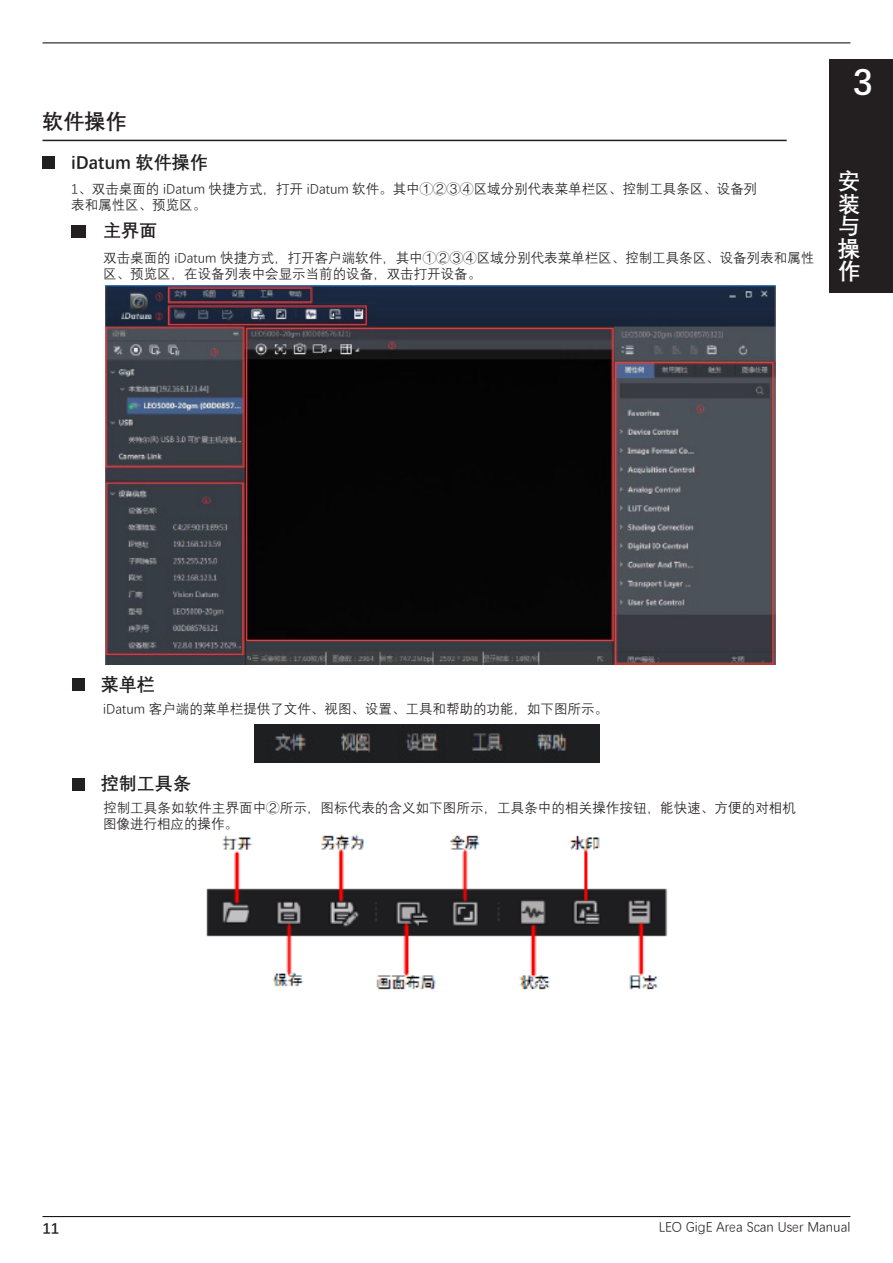
<style>
.page{position:relative;width:893px;height:1263px;background:#fff}
.page>*{position:absolute;margin:0;border:0;box-sizing:border-box;transform-origin:0 0}
.t1{font:700 36px "Deng Xian";color:#fff}
.t2{font:700 22.5px/22.5px "Deng Xian";color:#fff;text-align:justify}
.t3{font:700 21px "Deng Xian";color:#231f20}
.t4{font:700 18px "Deng Xian";color:#231f20}
.t5{font:700 15px "Deng Xian";color:#231f20}
.t6{font:13.5px/16.2px "Deng Xian";color:#231f20}
</style>
<div class="page">
<hr style="left:43px;top:43px;width:807px;height:1px;background:#000">
<hr style="left:43px;top:1216px;width:807px;height:1px;background:#000">
<hr style="left:0;top:60px;width:1px;height:233px;background:#231f20">
<div style="left:829px;top:60px;width:64px;height:233px;background:#231f20"></div>
<hr style="left:43px;top:140px;width:744px;height:1px;background:#231f20">
<div style="left:43px;top:156px;width:12px;height:13px;background:#231f20"></div>
<div style="left:71px;top:225px;width:14px;height:13px;background:#231f20"></div>
<img style="left:105px;top:285px;width:670px;height:380px">
<div style="left:72px;top:678px;width:13px;height:13px;background:#231f20"></div>
<img style="left:254px;top:725px;width:346px;height:37px">
<div style="left:72px;top:778px;width:13px;height:12px;background:#231f20"></div>
<img style="left:206px;top:834px;width:462px;height:156px">
<p class="t3" style="left:43px;top:107px;width:85px">软件操作</p>
<p class="t4" style="left:71px;top:150px;width:138px">iDatum 软件操作</p>
<p class="t6" style="left:71px;top:180px;width:688px">1、双击桌面的 iDatum 快捷方式，打开 iDatum 软件。其中①②③④区域分别代表菜单栏区、控制工具条区、设备列表和属性区、预览区。</p>
<p class="t4" style="left:103px;top:219px;width:55px">主界面</p>
<p class="t6" style="left:103px;top:249px;width:713px">双击桌面的 iDatum 快捷方式，打开客户端软件，其中①②③④区域分别代表菜单栏区、控制工具条区、设备列表和属性区、预览区，在设备列表中会显示当前的设备，双击打开设备。</p>
<h1 class="t1" style="left:853px;top:58px;width:21px">3</h1>
<h2 class="t2" style="left:838px;top:169px;width:24px">安装与操作</h2>
<p class="t4" style="left:101px;top:672px;width:55px">菜单栏</p>
<p class="t6" style="left:103px;top:700px;width:506px">iDatum 客户端的菜单栏提供了文件、视图、设置、工具和帮助的功能，如下图所示。</p>
<p class="t4" style="left:101px;top:771px;width:91px">控制工具条</p>
<p class="t6" style="left:103px;top:799px;width:694px">控制工具条如软件主界面中②所示，图标代表的含义如下图所示，工具条中的相关操作按钮，能快速、方便的对相机图像进行相应的操作。</p>
<p class="t5" style="left:43px;top:1218px;width:18px">11</p>
<p class="t6" style="left:659px;top:1218px;width:193px">LEO GigE Area Scan User Manual</p>
</div>
